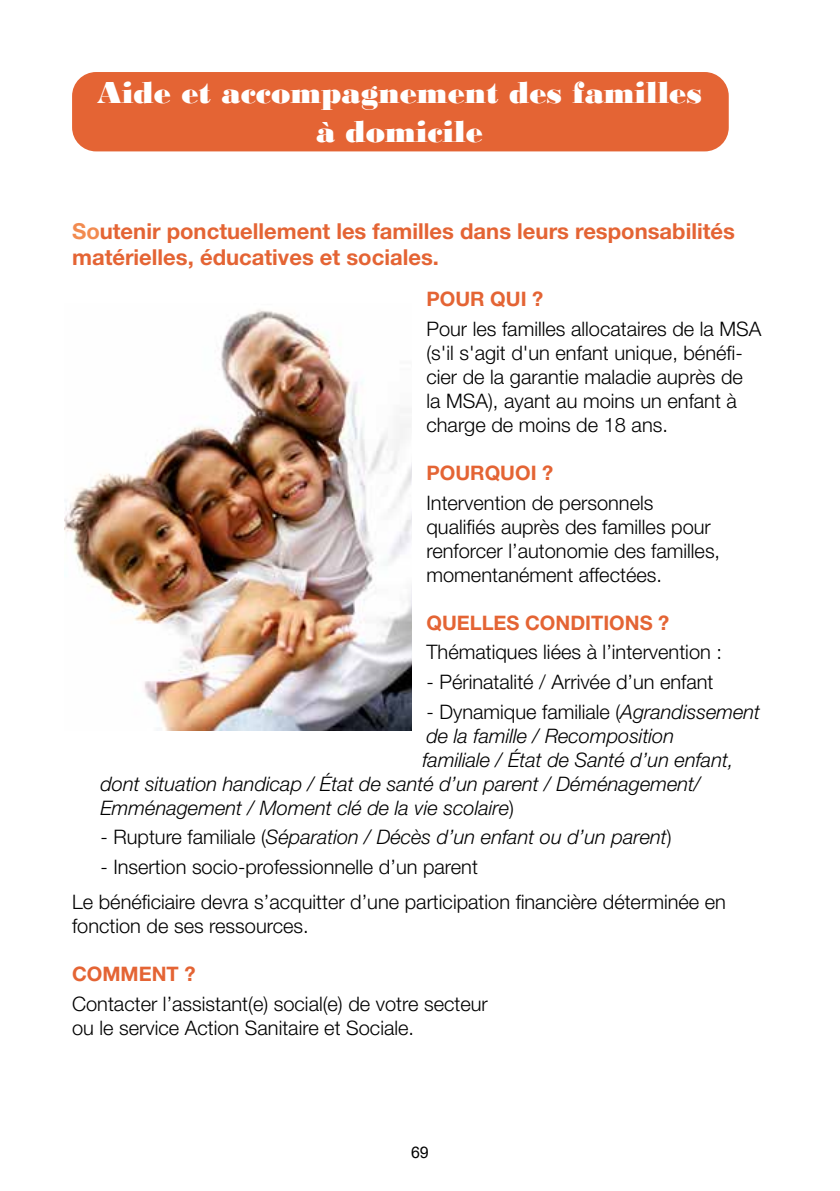
<style>
.page{position:relative;width:840px;height:1191px;background:#fff}
.page>*{position:absolute;margin:0;border:0;box-sizing:border-box;transform-origin:0 0}
.t1{font:32px/38.4px "Bodoni MT Black";color:#fff;text-align:center}
.t2{font:700 22px/26.4px "Helvetica Neue LT Std";color:#e46434}
.t3{font:300 20px/24px "Helvetica Neue LT Std";color:#000}
.t4{font:italic 300 20px "Helvetica Neue LT Std";color:#000}
.t5{font:700 20px "Helvetica Neue LT Std";color:#e46434}
.t6{font:16px "Arial";color:#000}
.s1{color:#f28b50}
.s2{font-style:italic}
.s3{font-style:normal}
</style>
<div class="page">
<div style="left:72px;top:72px;width:656px;height:79px;background:#e46434;border-radius:24px"></div>
<img style="left:65px;top:309px;width:346px;height:421px">
<h1 class="t1" style="left:97px;top:73px;width:605px">Aide et accompagnement des familles à domicile</h1>
<p class="t2" style="left:72px;top:217px;width:664px"><span class="s1">So</span>utenir ponctuellement les familles dans leurs responsabilités matérielles, éducatives et sociales.</p>
<p class="t5" style="left:426px;top:287px;width:118px">POUR QUI ?</p>
<p class="t3" style="left:426px;top:316px;width:336px">Pour les familles allocataires de la MSA (s'il s'agit d'un enfant unique, bénéfi&shy;cier de la garantie maladie auprès de la MSA), ayant au moins un enfant à charge de moins de 18 ans.</p>
<p class="t5" style="left:426px;top:460px;width:128px">POURQUOI ?</p>
<p class="t3" style="left:426px;top:490px;width:295px">Intervention de personnels qualifiés auprès des familles pour renforcer l’autonomie des familles, momentanément affectées.</p>
<p class="t5" style="left:426px;top:610px;width:244px">QUELLES CONDITIONS ?</p>
<p class="t3" style="left:426px;top:640px;width:297px">Thématiques liées à l’intervention :</p>
<p class="t3" style="left:426px;top:669px;width:288px">- Périnatalité / Arrivée d’un enfant</p>
<p class="t3" style="left:426px;top:699px;width:335px">- Dynamique familiale (<span class="s2">Agrandissement</span></p>
<p class="t4" style="left:426px;top:723px;width:249px">de la famille / Recomposition</p>
<p class="t4" style="left:422px;top:747px;width:312px">familiale / État de Santé d’un enfant,</p>
<p class="t4" style="left:100px;top:771px;width:601px">dont situation handicap / État de santé d’un parent / Déménagement/</p>
<p class="t4" style="left:100px;top:795px;width:415px">Emménagement / Moment clé de la vie scolaire<span class="s3">)</span></p>
<p class="t4" style="left:100px;top:825px;width:572px"><span class="s3">- Rupture familiale (</span>Séparation / Décès d’un enfant ou d’un parent<span class="s3">)</span></p>
<p class="t3" style="left:72px;top:848px;width:655px;line-height:35.4px;text-indent:28px">- Insertion socio-professionnelle d’un parent<br>Le bénéficiaire devra s’acquitter d’une participation financière déterminée en</p>
<p class="t3" style="left:72px;top:914px;width:238px">fonction de ses ressources.</p>
<p class="t5" style="left:72px;top:962px;width:125px">COMMENT ?</p>
<p class="t3" style="left:72px;top:991px;width:417px">Contacter l’assistant(e) social(e) de votre secteur ou le service Action Sanitaire et Sociale.</p>
<p class="t6" style="left:411px;top:1141px;width:19px">69</p>
</div>
